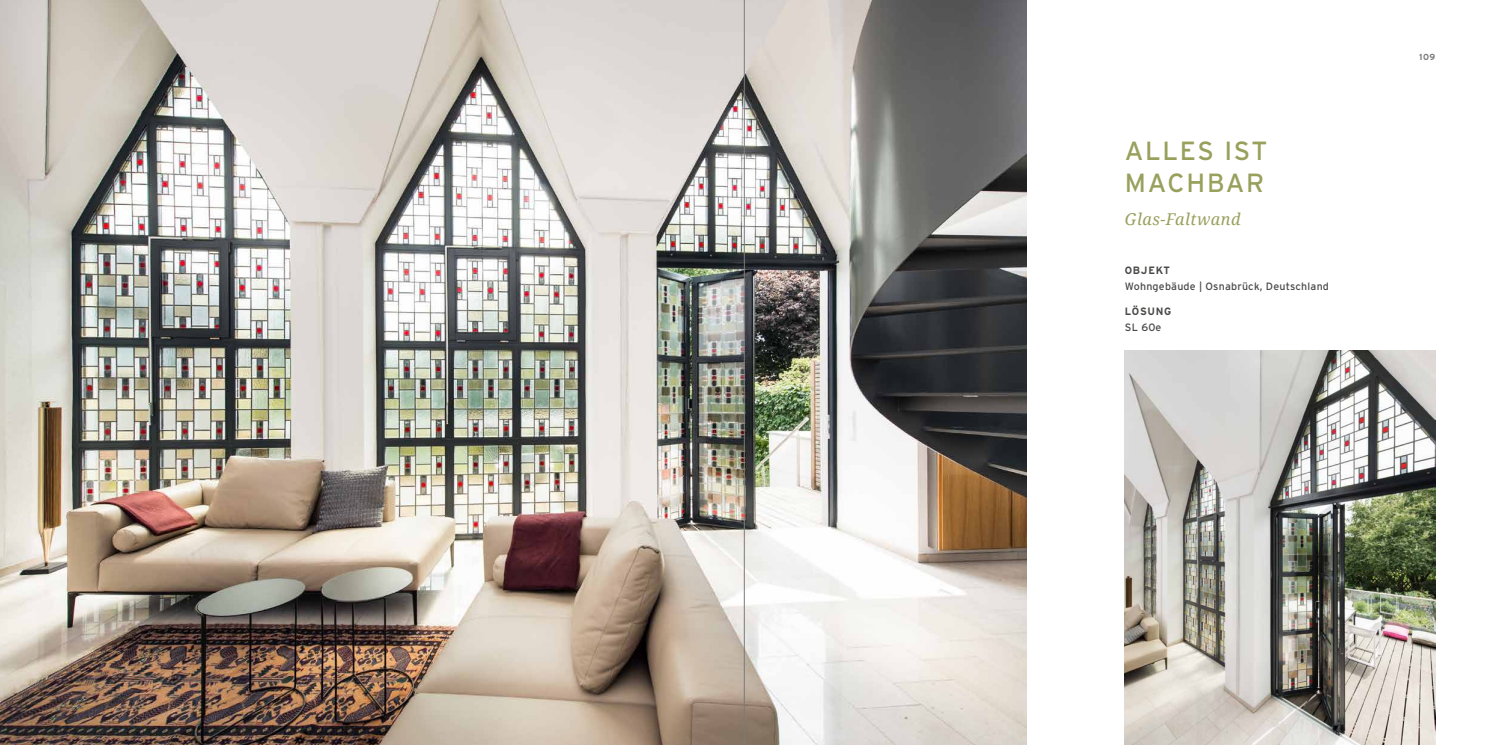
<style>
.page{position:relative;width:1489px;height:745px;background:#fff}
.page>*{position:absolute;margin:0;border:0;box-sizing:border-box;transform-origin:0 0}
.t1{font:26.25px/32.6px "Interstate";letter-spacing:.065em;color:#99a05c}
.t2{font:italic 16.25px "Droid Serif";letter-spacing:.03em;color:#99a05c}
.t3{font:10.62px "Interstate";letter-spacing:.02em;color:#494948}
.t4{font:700 10.62px "Interstate";letter-spacing:.065em;color:#494948}
.t5{font:700 8.75px "Interstate";color:#7b7b7a}
</style>
<div class="page">
<img style="left:0;top:0;width:1026px;height:744px">
<img style="left:1124px;top:350px;width:311px;height:394px">
<hr style="left:744px;top:0;width:1px;height:744px;background:#7b7b7a">
<h1 class="t1" style="left:1124px;top:134px;width:144px">ALLES IST<br>MACHBAR</h1>
<h2 class="t2" style="left:1124px;top:210px;width:117px">Glas-Faltwand</h2>
<p class="t4" style="left:1124px;top:263px;width:47px">OBJEKT</p>
<p class="t3" style="left:1124px;top:280px;width:205px">Wohngebäude | Osnabrück, Deutschland</p>
<p class="t4" style="left:1124px;top:304px;width:48px">LÖSUNG</p>
<p class="t3" style="left:1124px;top:320px;width:38px">SL 60e</p>
<p class="t5" style="left:1418px;top:51px;width:18px">109</p>
</div>
